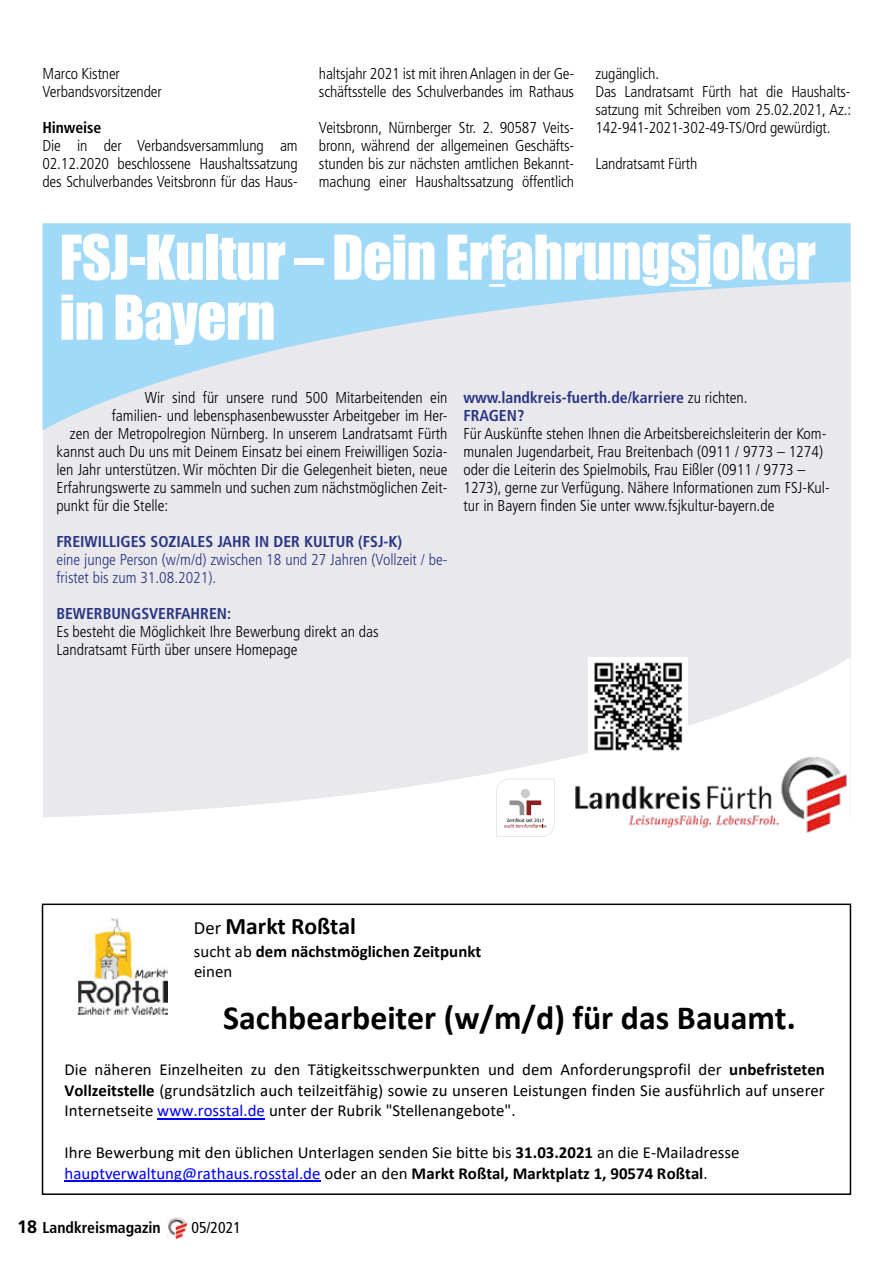
<style>
.page{position:relative;width:893px;height:1263px;background:#fff}
.page>*{position:absolute;margin:0;border:0;box-sizing:border-box;transform-origin:0 0}
.t1{font:57px/60px "Impact";letter-spacing:-.01em;color:#fff}
.t2{font:700 33.9px "Calibri";color:#000}
.t3{font:700 23.7px "Calibri";color:#000}
.t4{font:16.8px/20.5px "Calibri";color:#000;text-align:justify}
.t5{font:700 16.8px/20.5px "Calibri";color:#000}
.t6{font:300 condensed 15.75px/18px "Frutiger LT Std";color:#000}
.t7{font:700 condensed 15.75px/18px "Frutiger LT Std";color:#283583}
.t8{font:300 condensed 15.75px/18px "Frutiger LT Std";color:#283583}
.t9{font:700 condensed 15.75px "Frutiger LT Std";color:#000}
.t10{font:condensed 15.75px "Frutiger LT Std";color:#000}
.s1{font-weight:300;color:#000}
.s2{font-weight:400;font-size:18.6px}
.s3{font-weight:400}
.s4{font-weight:700}
.s5{color:#00f}
.s6{font-stretch:normal;font-size:18px}
</style>
<div class="page">
<hr style="left:157px;top:1118px;width:108px;height:1px;background:#00f">
<hr style="left:65px;top:1180px;width:256px;height:1px;background:#00f">
<img style="left:77px;top:918px;width:91px;height:97px">
<div style="left:42px;top:903px;width:809px;height:292px;border:2px solid #000"></div>
<div style="left:43px;top:223px;width:807px;height:594px;background:#e9e8ec"></div>
<svg style="left:43px;top:223px;width:807px;height:207px;fill:#a1daf8"></svg>
<svg style="left:70px;top:658px;width:780px;height:168px"></svg>
<img style="left:573px;top:756px;width:276px;height:77px">
<svg style="left:496px;top:779px;width:58px;height:58px"></svg>
<div style="left:588px;top:657px;width:100px;height:100px;background:#fff"></div>
<img style="left:594px;top:662px;width:89px;height:89px">
<hr style="left:489px;top:284px;width:16px;height:3px;background:#fff">
<hr style="left:670px;top:284px;width:42px;height:3px;background:#fff">
<img style="left:168px;top:1218px;width:20px;height:21px">
<p class="t6" style="left:43px;top:65px;width:121px">Marco Kistner<br>Verbandsvorsitzender</p>
<p class="t9" style="left:43px;top:118px;width:60px">Hinweise</p>
<p class="t6" style="left:43px;top:137px;width:257px;text-align:justify">Die in der Verbandsversammlung am 02.12.2020 beschlossene Haushaltssatzung des Schulverbandes Veitsbronn für das Haus-</p>
<p class="t6" style="left:319px;top:65px;width:257px">haltsjahr 2021 ist mit ihren Anlagen in der Ge&shy;schäftsstelle des Schulverbandes im Rathaus</p>
<p class="t6" style="left:319px;top:119px;width:257px;text-align:justify">Veitsbronn, Nürnberger Str. 2. 90587 Veits&shy;bronn, während der allgemeinen Geschäfts&shy;stunden bis zur nächsten amtlichen Bekannt&shy;machung einer Haushaltssatzung öffentlich</p>
<p class="t6" style="left:595px;top:65px;width:257px">zugänglich.<br>Das Landratsamt Fürth hat die Haushalts&shy;satzung mit Schreiben vom 25.02.2021, Az.:<br>142-941-2021-302-49-TS/Ord gewürdigt.</p>
<p class="t6" style="left:595px;top:155px;width:103px">Landratsamt Fürth</p>
<h1 class="t1" style="left:60px;top:226px;width:758px">FSJ-Kultur – Dein Erfahrungsjoker in Bayern</h1>
<p class="t6" style="left:145px;top:389px;width:304px">Wir sind für unsere rund 500 Mitarbeitenden ein</p>
<p class="t6" style="left:112px;top:407px;width:337px">familien- und lebensphasenbewusster Arbeitgeber im Her-</p>
<p class="t6" style="left:70px;top:425px;width:379px">zen der Metropolregion Nürnberg. In unserem Landratsamt Fürth</p>
<p class="t6" style="left:56px;top:443px;width:393px">kannst auch Du uns mit Deinem Einsatz bei einem Freiwilligen Sozia-</p>
<p class="t6" style="left:56px;top:461px;width:393px">len Jahr unterstützen. Wir möchten Dir die Gelegenheit bieten, neue</p>
<p class="t6" style="left:56px;top:479px;width:393px">Erfahrungswerte zu sammeln und suchen zum nächstmöglichen Zeit-</p>
<p class="t6" style="left:56px;top:497px;width:113px">punkt für die Stelle:</p>
<p class="t7" style="left:56px;top:533px;width:347px">FREIWILLIGES SOZIALES JAHR IN DER KULTUR (FSJ-K)</p>
<p class="t8" style="left:56px;top:551px;width:393px">eine junge Person (w/m/d) zwischen 18 und 27 Jahren (Vollzeit / be&shy;fristet bis zum 31.08.2021).</p>
<p class="t7" style="left:56px;top:605px;width:176px">BEWERBUNGSVERFAHREN:</p>
<p class="t6" style="left:56px;top:623px;width:324px">Es besteht die Möglichkeit Ihre Bewerbung direkt an das<br>Landratsamt Fürth über unsere Homepage</p>
<p class="t7" style="left:463px;top:389px;width:286px">www.landkreis-fuerth.de/karriere <span class="s1">zu richten.<br></span>FRAGEN?</p>
<p class="t6" style="left:463px;top:425px;width:368px">Für Auskünfte stehen Ihnen die Arbeitsbereichsleiterin der Kom&shy;munalen Jugendarbeit, Frau Breitenbach (0911 / 9773 – 1274) oder die Leiterin des Spielmobils, Frau Eißler (0911 / 9773 – 1273), gerne zur Verfügung. Nähere Informationen zum FSJ-Kul&shy;tur in Bayern finden Sie unter www.fsjkultur-bayern.de</p>
<h3 class="t3" style="left:194px;top:909px;width:163px"><span class="s2">Der</span> Markt Roßtal</h3>
<p class="t5" style="left:194px;top:940px;width:289px"><span class="s3">sucht ab</span> dem nächstmöglichen Zeitpunkt <span class="s3">einen</span></p>
<h2 class="t2" style="left:223px;top:994px;width:574px">Sachbearbeiter (w/m/d) für das Bauamt.</h2>
<p class="t4" style="left:65px;top:1059px;width:762px">Die näheren Einzelheiten zu den Tätigkeitsschwerpunkten und dem Anforderungsprofil der <span class="s4">unbefristeten Vollzeitstelle</span> (grundsätzlich auch teilzeitfähig) sowie zu unseren Leistungen finden Sie ausführlich auf unserer Internetseite <span class="s5">www.rosstal.de</span> unter der Rubrik "Stellenangebote".</p>
<p class="t4" style="left:65px;top:1141px;width:676px">Ihre Bewerbung mit den üblichen Unterlagen senden Sie bitte bis <span class="s4">31.03.2021</span> an die E-Mailadresse <span class="s5">hauptverwaltung@rathaus.rosstal.de</span> oder an den <span class="s4">Markt Roßtal, Marktplatz 1, 90574 Roßtal</span>.</p>
<p class="t9" style="left:17px;top:1218px;width:145px"><span class="s6">18</span> Landkreismagazin</p>
<p class="t10" style="left:191px;top:1218px;width:51px">05/2021</p>
</div>
